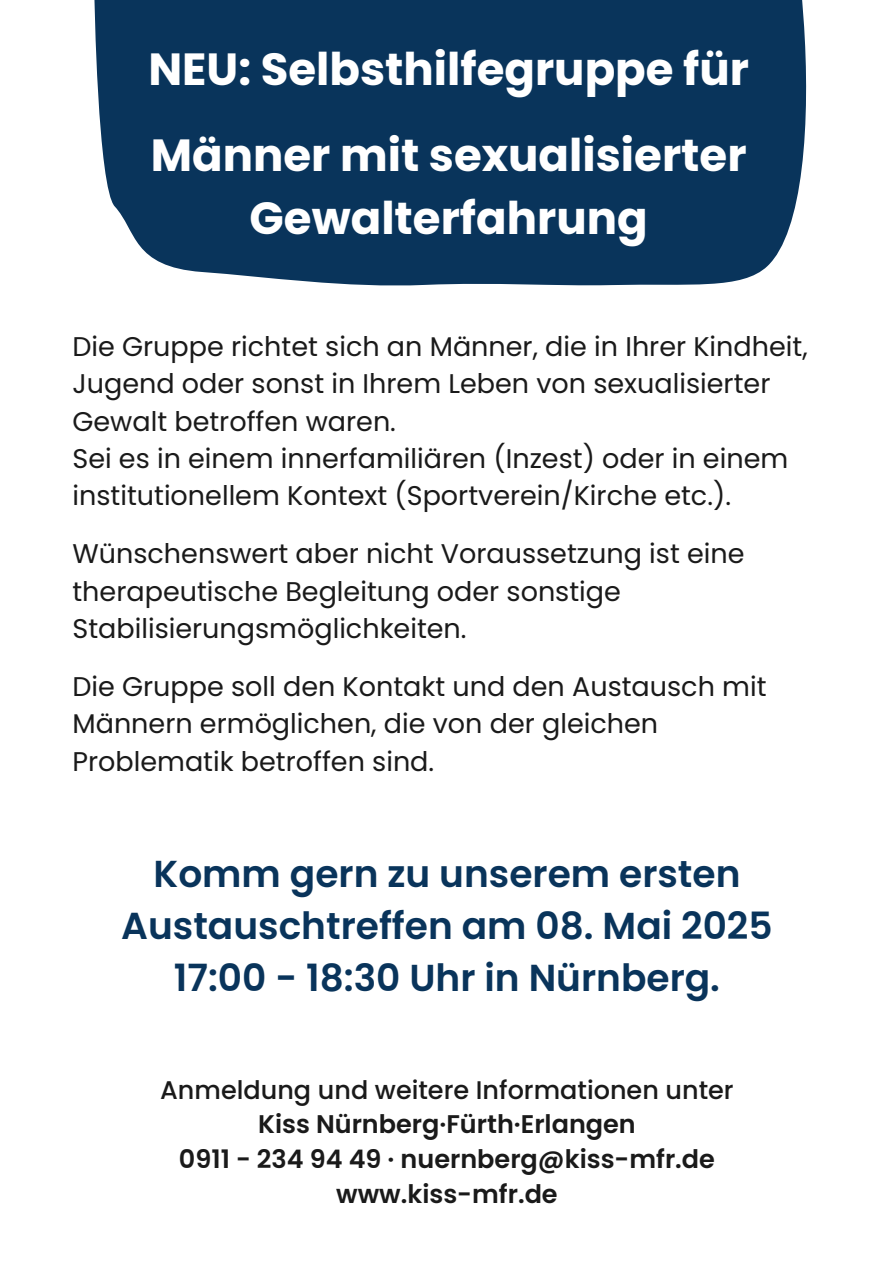
<style>
.page{position:relative;width:894px;height:1264px;background:#fff}
.page>*{position:absolute;margin:0;border:0;box-sizing:border-box;transform-origin:0 0}
.t1{font:700 45px/63px "Poppins";color:#fff;text-align:center}
.t2{font:600 37.5px/51.8px "Poppins";color:#09345b;text-align:center}
.t3{font:27px/37.2px "Poppins";color:#1a1a1a}
.t4{font:600 25.5px/35px "Poppins";color:#1a1a1a;text-align:center}
.s1{font-weight:500}
</style>
<div class="page">
<div style="left:94px;top:0;width:713px;height:286px;background:#09345b"></div>
<p class="t1" style="left:148px;top:38px;width:602px">NEU: Selbsthilfegruppe für</p>
<p class="t1" style="left:151px;top:123px;width:597px">Männer mit sexualisierter<br>Gewalterfahrung</p>
<p class="t3" style="left:72px;top:328px;width:736px">Die Gruppe richtet sich an Männer, die in Ihrer Kindheit,<br>Jugend oder sonst in Ihrem Leben von sexualisierter<br>Gewalt betroffen waren.</p>
<h1 class="t3" style="left:72px;top:439px;width:717px">Sei es in einem innerfamiliären (Inzest) oder in einem institutionellem Kontext (Sportverein/Kirche etc.).</h1>
<h1 class="t3" style="left:72px;top:535px;width:673px">Wünschenswert aber nicht Voraussetzung ist eine therapeutische Begleitung oder sonstige<br>Stabilisierungsmöglichkeiten.</h1>
<p class="t3" style="left:72px;top:668px;width:695px">Die Gruppe soll den Kontakt und den Austausch mit<br>Männern ermöglichen, die von der gleichen<br>Problematik betroffen sind.</p>
<h2 class="t2" style="left:121px;top:848px;width:652px">Komm gern zu unserem ersten<br>Austauschtreffen am 08. Mai 2025<br>17:00 - 18:30 Uhr in Nürnberg.</h2>
<p class="t4" style="left:160px;top:1072px;width:575px"><span class="s1">Anmeldung und weitere Informationen unter </span>Kiss Nürnberg·Fürth·Erlangen<br>0911 - 234 94 49 · nuernberg@kiss-mfr.de www.kiss-mfr.de</p>
</div>
